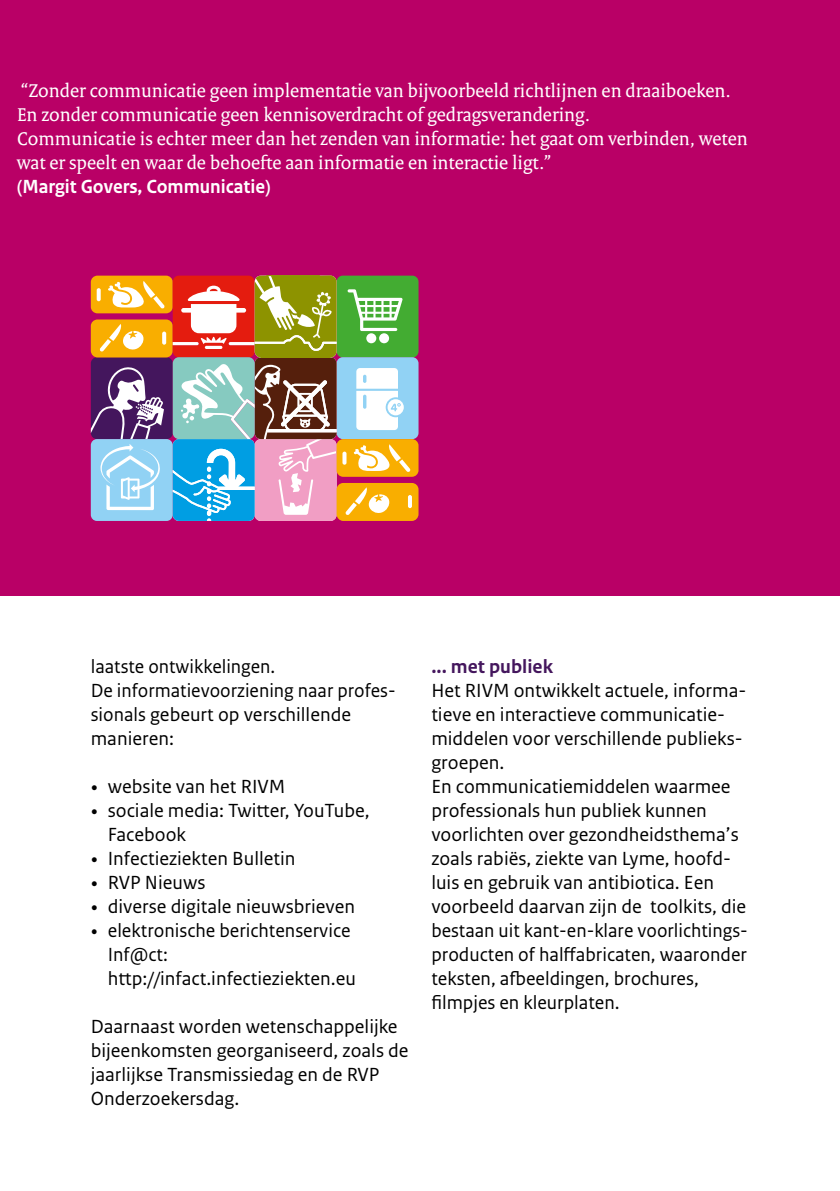
<style>
.page{position:relative;width:840px;height:1191px;background:#fff}
.page>*{position:absolute;margin:0;border:0;box-sizing:border-box;transform-origin:0 0}
._10_RIVM_Broodtekst{font:20px/24px "Rijksoverheid Sans Text";color:#000}
._13_RIVM_Quote{font:20px/24px "Rijksoverheid Serif";color:#fff}
._06_RIVM_Alineakop{font:700 20px "Rijksoverheid Sans Text";color:#44165d}
.s1{font-family:"Rijksoverheid Sans Text";font-weight:700}
.s2{font-family:"Rijksoverheid Serif"}
</style>
<div class="page">
<div style="left:0;top:0;width:839px;height:595px;background:#b90066"></div>
<div style="left:91px;top:357px;width:82px;height:82px;background:#44165d;border-radius:6px"></div>
<div style="left:91px;top:319px;width:82px;height:38px;background:#f9ae00;border-radius:7px"></div>
<div style="left:91px;top:276px;width:82px;height:37px;background:#f9ae00;border-radius:7px"></div>
<svg style="left:99px;top:324px;width:45px;height:28px"></svg>
<svg style="left:97px;top:288px;width:4px;height:13px"></svg>
<svg style="left:162px;top:331px;width:4px;height:14px"></svg>
<svg style="left:108px;top:281px;width:57px;height:28px"></svg>
<div style="left:91px;top:439px;width:82px;height:82px;background:#91d2f4;border-radius:6px"></div>
<svg style="left:91px;top:367px;width:73px;height:143px"></svg>
<div style="left:336px;top:276px;width:82px;height:81px;background:#43ac32;border-radius:6px"></div>
<div style="left:366px;top:333px;width:10px;height:10px;background:#fff;border-radius:50%"></div>
<div style="left:379px;top:333px;width:10px;height:10px;background:#fff;border-radius:50%"></div>
<svg style="left:347px;top:289px;width:55px;height:42px"></svg>
<div style="left:336px;top:357px;width:82px;height:82px;background:#91d2f4;border-radius:6px"></div>
<div style="left:387px;top:399px;width:16px;height:16px;background:#fff;border-radius:50%"></div>
<svg style="left:356px;top:368px;width:44px;height:62px;background:#eff8fd"></svg>
<svg style="left:173px;top:276px;width:163px;height:245px;background:#a2968d"></svg>
<div style="left:336px;top:483px;width:82px;height:38px;background:#f9ae00;border-radius:7px"></div>
<div style="left:336px;top:439px;width:82px;height:38px;background:#f9ae00;border-radius:7px"></div>
<svg style="left:345px;top:487px;width:45px;height:28px"></svg>
<svg style="left:342px;top:451px;width:4px;height:14px"></svg>
<hr style="left:408px;top:495px;width:4px;height:13px;background:#fff;border-radius:2px">
<svg style="left:353px;top:444px;width:57px;height:28px"></svg>
<p class="_13_RIVM_Quote" style="left:17px;top:79px;width:732px">“Zonder communicatie geen implementatie van bijvoorbeeld richtlijnen en draaiboeken.<br>En zonder communicatie geen kennisoverdracht of gedragsverandering.<br>Communicatie is echter meer dan het zenden van informatie: het gaat om verbinden, weten wat er speelt en waar de behoefte aan informatie en interactie ligt.”<br><span class="s1">(Margit Govers, Communicatie)</span></p>
<p class="_10_RIVM_Broodtekst" style="left:91px;top:655px;width:186px">laatste ontwikkelingen.</p>
<p class="_10_RIVM_Broodtekst" style="left:91px;top:679px;width:306px">De informatievoorziening naar profes&shy;sionals gebeurt op verschillende manieren:</p>
<p class="_10_RIVM_Broodtekst" style="left:91px;top:775px;width:196px"><span class="s2">•</span> website van het RIVM</p>
<p class="_10_RIVM_Broodtekst" style="left:108px;top:799px;width:263px;text-indent:-17px"><span class="s2">•</span> sociale media: Twitter, YouTube,<br>Facebook</p>
<p class="_10_RIVM_Broodtekst" style="left:91px;top:847px;width:206px"><span class="s2">•</span> Infectieziekten Bulletin</p>
<p class="_10_RIVM_Broodtekst" style="left:91px;top:871px;width:116px"><span class="s2">•</span> RVP Nieuws</p>
<p class="_10_RIVM_Broodtekst" style="left:91px;top:895px;width:266px"><span class="s2">•</span> diverse digitale nieuwsbrieven</p>
<p class="_10_RIVM_Broodtekst" style="left:108px;top:919px;width:249px;text-indent:-17px"><span class="s2">•</span> elektronische berichtenservice<br>Inf@ct: http://infact.infectieziekten.eu</p>
<p class="_10_RIVM_Broodtekst" style="left:91px;top:1015px;width:319px">Daarnaast worden wetenschappelijke bijeenkomsten georganiseerd, zoals de jaarlijkse Transmissiedag en de RVP Onderzoekersdag.</p>
<p class="_06_RIVM_Alineakop" style="left:431px;top:655px;width:123px">... met publiek</p>
<p class="_10_RIVM_Broodtekst" style="left:431px;top:679px;width:318px">Het RIVM ontwikkelt actuele, informa&shy;tieve en interactieve communicatie&shy;middelen voor verschillende publieks&shy;groepen.<br>En communicatiemiddelen waarmee professionals hun publiek kunnen voorlichten over gezondheidsthema’s zoals rabiës, ziekte van Lyme, hoofd&shy;luis en gebruik van antibiotica. Een voorbeeld daarvan zijn de toolkits, die bestaan uit kant-en-klare voorlichtings&shy;producten of halffabricaten, waaronder</p>
<p class="_10_RIVM_Broodtekst" style="left:431px;top:967px;width:269px">teksten, afbeeldingen, brochures,</p>
<p class="_10_RIVM_Broodtekst" style="left:431px;top:991px;width:190px">filmpjes en kleurplaten.</p>
</div>
